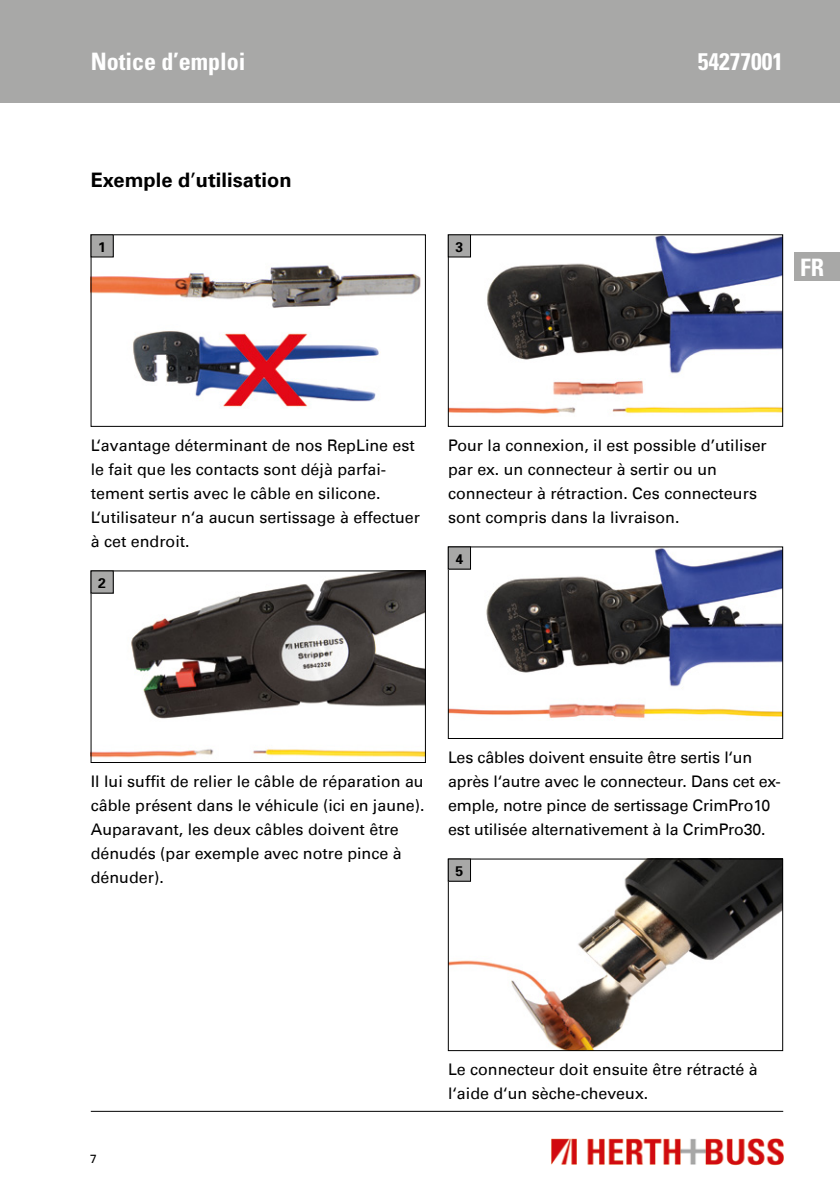
<style>
.page{position:relative;width:840px;height:1191px;background:#fff}
.page>*{position:absolute;margin:0;border:0;box-sizing:border-box;transform-origin:0 0}
.t1{font:700 condensed 24px "Univers";color:#fff}
.t2{font:700 20px "Univers Com 65";color:#000}
.t3{font:16px/24px "Univers Com 55 Roman";color:#000}
.t4{font:700 14px "Univers";color:#000}
.t5{font:12px "Univers Com 55 Roman";color:#000}
.s1{font-family:"Univers Com 55 Roman";font-weight:400}
</style>
<div class="page">
<div style="left:0;top:0;width:839px;height:102px;background:#a8a8a7"></div>
<img style="left:551px;top:1138px;width:233px;height:28px">
<hr style="left:91px;top:1111px;width:691px;height:1px;background:#000">
<div style="left:794px;top:252px;width:45px;height:29px;background:#a8a8a7"></div>
<img style="left:93px;top:236px;width:328px;height:171px">
<div style="left:91px;top:235px;width:22px;height:22px;background:#a8a8a7"></div>
<div style="left:91px;top:234px;width:22px;height:23px;border:1px solid #000"></div>
<img style="left:93px;top:572px;width:330px;height:186px">
<div style="left:91px;top:571px;width:22px;height:22px;background:#a8a8a7"></div>
<div style="left:91px;top:570px;width:22px;height:23px;border:1px solid #000"></div>
<img style="left:450px;top:236px;width:330px;height:178px">
<div style="left:448px;top:235px;width:22px;height:22px;background:#a8a8a7"></div>
<div style="left:448px;top:234px;width:22px;height:23px;border:1px solid #000"></div>
<img style="left:450px;top:548px;width:330px;height:170px">
<div style="left:448px;top:547px;width:22px;height:22px;background:#a8a8a7"></div>
<div style="left:448px;top:546px;width:22px;height:23px;border:1px solid #000"></div>
<img style="left:450px;top:860px;width:330px;height:188px">
<div style="left:448px;top:858px;width:334px;height:192px;border:1px solid #000"></div>
<div style="left:448px;top:859px;width:22px;height:22px;background:#a8a8a7"></div>
<h1 class="t1" style="left:91px;top:47px;width:156px">Notice d’emploi</h1>
<h1 class="t1" style="left:697px;top:47px;width:87px">54277001</h1>
<p class="t2" style="left:91px;top:168px;width:202px">Exemple d<span class="s1">’</span>utilisation</p>
<p class="t4" style="left:98px;top:238px;width:9px">1</p>
<p class="t4" style="left:455px;top:238px;width:9px">3</p>
<h1 class="t1" style="left:799px;top:252px;width:25px">FR</h1>
<p class="t3" style="left:91px;top:433px;width:330px">L‘avantage déterminant de nos RepLine est le fait que les contacts sont déjà parfai&shy;tement sertis avec le câble en silicone.<br>L‘utilisateur n‘a aucun sertissage à effectuer à cet endroit.</p>
<p class="t4" style="left:98px;top:574px;width:9px">2</p>
<p class="t3" style="left:448px;top:433px;width:320px">Pour la connexion, il est possible d’utiliser par ex. un connecteur à sertir ou un connecteur à rétraction. Ces connecteurs sont compris dans la livraison.</p>
<p class="t4" style="left:455px;top:550px;width:9px">4</p>
<p class="t3" style="left:91px;top:769px;width:335px">Il lui suffit de relier le câble de réparation au câble présent dans le véhicule (ici en jaune).<br>Auparavant, les deux câbles doivent être dénudés (par exemple avec notre pince à dénuder).</p>
<p class="t3" style="left:448px;top:745px;width:334px">Les câbles doivent ensuite être sertis l‘un après l‘autre avec le connecteur. Dans cet ex&shy;emple, notre pince de sertissage CrimPro10 est utilisée alternativement à la CrimPro30.</p>
<p class="t4" style="left:455px;top:862px;width:9px">5</p>
<p class="t5" style="left:90px;top:1151px;width:8px">7</p>
<p class="t3" style="left:448px;top:1057px;width:311px">Le connecteur doit ensuite être rétracté à l‘aide d‘un sèche-cheveux.</p>
</div>
